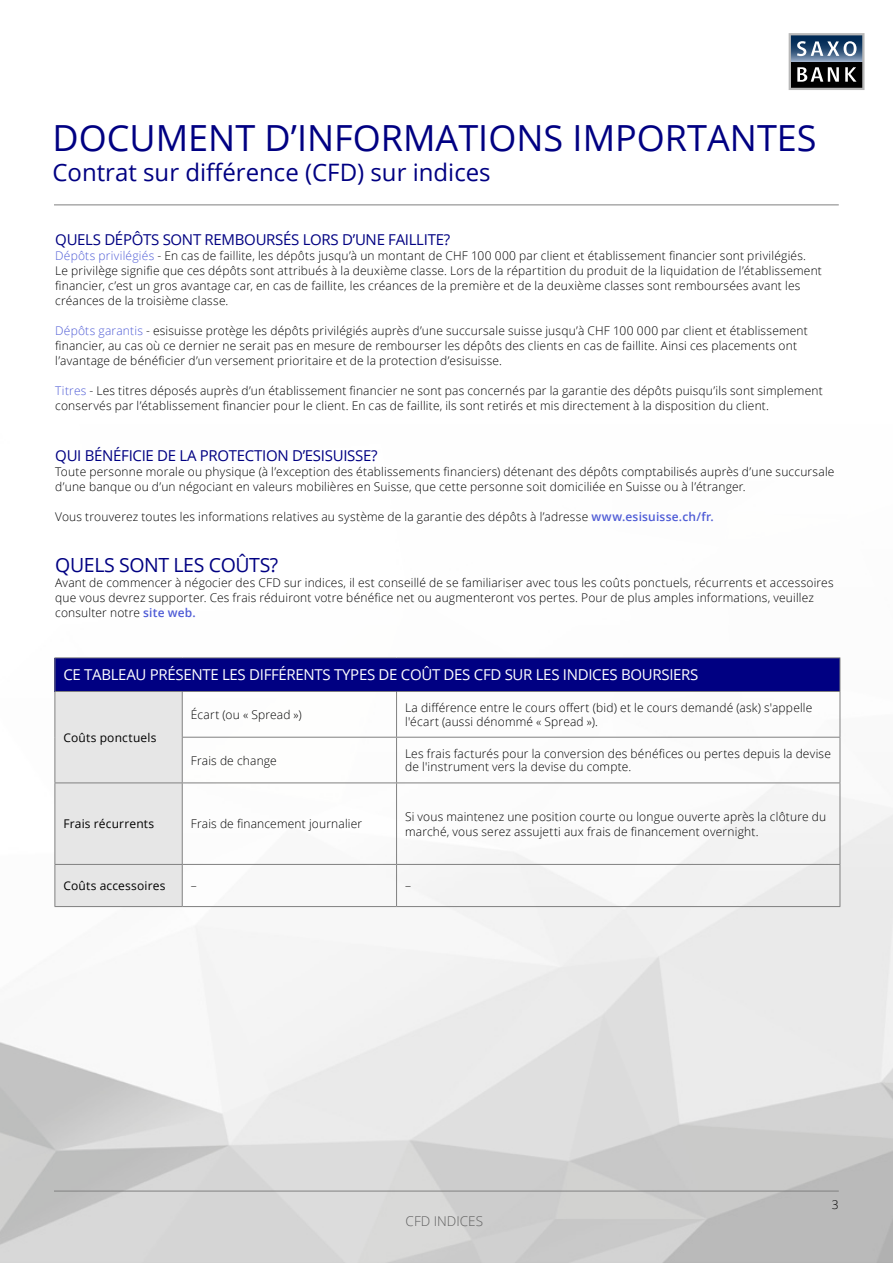
<style>
.page{position:relative;width:893px;height:1263px;background:#fff}
.page>*{position:absolute;margin:0;border:0;box-sizing:border-box;transform-origin:0 0}
.t1{font:36px "Open Sans";color:#000082}
.t2{font:24px "Open Sans";color:#000082}
.t3{font:19.5px "Open Sans";letter-spacing:-.02em;color:#000082}
.t4{font:15px "Open Sans";letter-spacing:-.02em;color:#000082}
.t5{font:15px "Open Sans";letter-spacing:-.02em;color:#fff}
.t6{font:300 13.5px "Open Sans";color:#616161}
.t7{font:300 12px/15px "Open Sans";letter-spacing:.015em;color:#000}
.t8{font:12px "Open Sans";letter-spacing:.015em;color:#000}
.s1{color:#4f5cd6}
.s2{font-weight:600;color:#4f5cd6}
</style>
<div class="page">
<img style="left:0;top:657px;width:893px;height:606px">
<hr style="left:54px;top:1191px;width:785px;height:1px;background:#808080">
<hr style="left:54px;top:204px;width:785px;height:1px;background:#808080">
<div style="left:55px;top:658px;width:785px;height:33px;background:#000082"></div>
<div style="left:56px;top:692px;width:126px;height:214px;background:#e6e6e6"></div>
<hr style="left:55px;top:692px;width:1px;height:45px;background:#808080">
<hr style="left:55px;top:737px;width:1px;height:45px;background:#808080">
<hr style="left:182px;top:692px;width:1px;height:45px;background:#808080">
<hr style="left:396px;top:692px;width:1px;height:45px;background:#808080">
<hr style="left:840px;top:692px;width:1px;height:45px;background:#808080">
<hr style="left:182px;top:737px;width:215px;height:1px;background:#808080">
<hr style="left:182px;top:737px;width:1px;height:45px;background:#808080">
<hr style="left:397px;top:737px;width:443px;height:1px;background:#808080">
<hr style="left:396px;top:737px;width:1px;height:45px;background:#808080">
<hr style="left:840px;top:737px;width:1px;height:45px;background:#808080">
<hr style="left:182px;top:782px;width:215px;height:1px;background:#808080">
<hr style="left:397px;top:782px;width:443px;height:1px;background:#808080">
<hr style="left:396px;top:783px;width:1px;height:81px;background:#808080">
<hr style="left:840px;top:783px;width:1px;height:81px;background:#808080">
<hr style="left:182px;top:864px;width:215px;height:1px;background:#808080">
<hr style="left:397px;top:864px;width:443px;height:1px;background:#808080">
<hr style="left:396px;top:865px;width:1px;height:41px;background:#808080">
<hr style="left:840px;top:865px;width:1px;height:41px;background:#808080">
<hr style="left:182px;top:906px;width:215px;height:1px;background:#808080">
<hr style="left:397px;top:906px;width:443px;height:1px;background:#808080">
<hr style="left:55px;top:657px;width:127px;height:1px;background:#808080">
<hr style="left:55px;top:658px;width:1px;height:33px;background:#808080">
<hr style="left:182px;top:657px;width:215px;height:1px;background:#808080">
<hr style="left:397px;top:657px;width:443px;height:1px;background:#808080">
<hr style="left:840px;top:658px;width:1px;height:33px;background:#808080">
<hr style="left:55px;top:691px;width:127px;height:1px;background:#808080">
<hr style="left:182px;top:691px;width:215px;height:1px;background:#808080">
<hr style="left:397px;top:691px;width:443px;height:1px;background:#808080">
<hr style="left:55px;top:782px;width:127px;height:1px;background:#808080">
<hr style="left:55px;top:783px;width:1px;height:81px;background:#808080">
<hr style="left:182px;top:783px;width:1px;height:81px;background:#808080">
<hr style="left:55px;top:864px;width:127px;height:1px;background:#808080">
<hr style="left:55px;top:865px;width:1px;height:41px;background:#808080">
<hr style="left:182px;top:865px;width:1px;height:41px;background:#808080">
<hr style="left:55px;top:906px;width:127px;height:1px;background:#808080">
<svg style="left:789px;top:33px;width:75px;height:57px;background:#525e6c"></svg>
<h1 class="t1" style="left:52px;top:113px;width:766px">DOCUMENT D’INFORMATIONS IMPORTANTES</h1>
<h2 class="t2" style="left:52px;top:156px;width:440px">Contrat sur différence (CFD) sur indices</h2>
<p class="t4" style="left:55px;top:230px;width:396px">QUELS DÉPÔTS SONT REMBOURSÉS LORS D’UNE FAILLITE?</p>
<p class="t7" style="left:55px;top:248px;width:768px"><span class="s1">Dépôts privilégiés</span> - En cas de faillite, les dépôts jusqu’à un montant de CHF 100 000 par client et établissement financier sont privilégiés.<br>Le privilège signifie que ces dépôts sont attribués à la deuxième classe. Lors de la répartition du produit de la liquidation de l’établissement financier, c’est un gros avantage car, en cas de faillite, les créances de la première et de la deuxième classes sont remboursées avant les créances de la troisième classe.</p>
<p class="t7" style="left:55px;top:323px;width:754px"><span class="s1">Dépôts garantis</span> - esisuisse protège les dépôts privilégiés auprès d’une succursale suisse jusqu’à CHF 100 000 par client et établissement financier, au cas où ce dernier ne serait pas en mesure de rembourser les dépôts des clients en cas de faillite. Ainsi ces placements ont l’avantage de bénéficier d’un versement prioritaire et de la protection d’esisuisse.</p>
<p class="t7" style="left:55px;top:383px;width:769px"><span class="s1">Titres</span> - Les titres déposés auprès d’un établissement financier ne sont pas concernés par la garantie des dépôts puisqu’ils sont simplement conservés par l’établissement financier pour le client. En cas de faillite, ils sont retirés et mis directement à la disposition du client.</p>
<p class="t4" style="left:55px;top:446px;width:324px">QUI BÉNÉFICIE DE LA PROTECTION D’ESISUISSE?</p>
<p class="t7" style="left:55px;top:464px;width:781px">Toute personne morale ou physique (à l’exception des établissements financiers) détenant des dépôts comptabilisés auprès d’une succursale d’une banque ou d’un négociant en valeurs mobilières en Suisse, que cette personne soit domiciliée en Suisse ou à l’étranger.</p>
<p class="t7" style="left:55px;top:509px;width:660px">Vous trouverez toutes les informations relatives au système de la garantie des dépôts à l’adresse <span class="s2">www.esisuisse.ch/fr.</span></p>
<h3 class="t3" style="left:55px;top:552px;width:225px">QUELS SONT LES COÛTS?</h3>
<p class="t7" style="left:55px;top:575px;width:780px">Avant de commencer à négocier des CFD sur indices, il est conseillé de se familiariser avec tous les coûts ponctuels, récurrents et accessoires que vous devrez supporter. Ces frais réduiront votre bénéfice net ou augmenteront vos pertes. Pour de plus amples informations, veuillez consulter notre <span class="s2">site web.</span></p>
<p class="t5" style="left:63px;top:665px;width:637px">CE TABLEAU PRÉSENTE LES DIFFÉRENTS TYPES DE COÛT DES CFD SUR LES INDICES BOURSIERS</p>
<p class="t8" style="left:63px;top:729px;width:95px">Coûts ponctuels</p>
<p class="t7" style="left:191px;top:707px;width:113px">Écart (ou « Spread »)</p>
<p class="t7" style="left:405px;top:701px;width:409px;line-height:13.5px">La différence entre le cours offert (bid) et le cours demandé (ask) s'appelle l'écart (aussi dénommé « Spread »).</p>
<p class="t7" style="left:191px;top:752px;width:88px">Frais de change</p>
<p class="t7" style="left:405px;top:746px;width:427px;line-height:13.5px">Les frais facturés pour la conversion des bénéfices ou pertes depuis la devise de l'instrument vers la devise du compte.</p>
<p class="t8" style="left:63px;top:816px;width:92px">Frais récurrents</p>
<p class="t7" style="left:191px;top:816px;width:173px">Frais de financement journalier</p>
<p class="t7" style="left:405px;top:808px;width:423px">Si vous maintenez une position courte ou longue ouverte après la clôture du marché, vous serez assujetti aux frais de financement overnight.</p>
<p class="t8" style="left:63px;top:877px;width:104px">Coûts accessoires</p>
<p class="t7" style="left:191px;top:878px;width:7px">–</p>
<p class="t7" style="left:405px;top:878px;width:7px">–</p>
<p class="t6" style="left:406px;top:1211px;width:79px">CFD INDICES</p>
<p class="t7" style="left:832px;top:1197px;width:8px">3</p>
</div>
